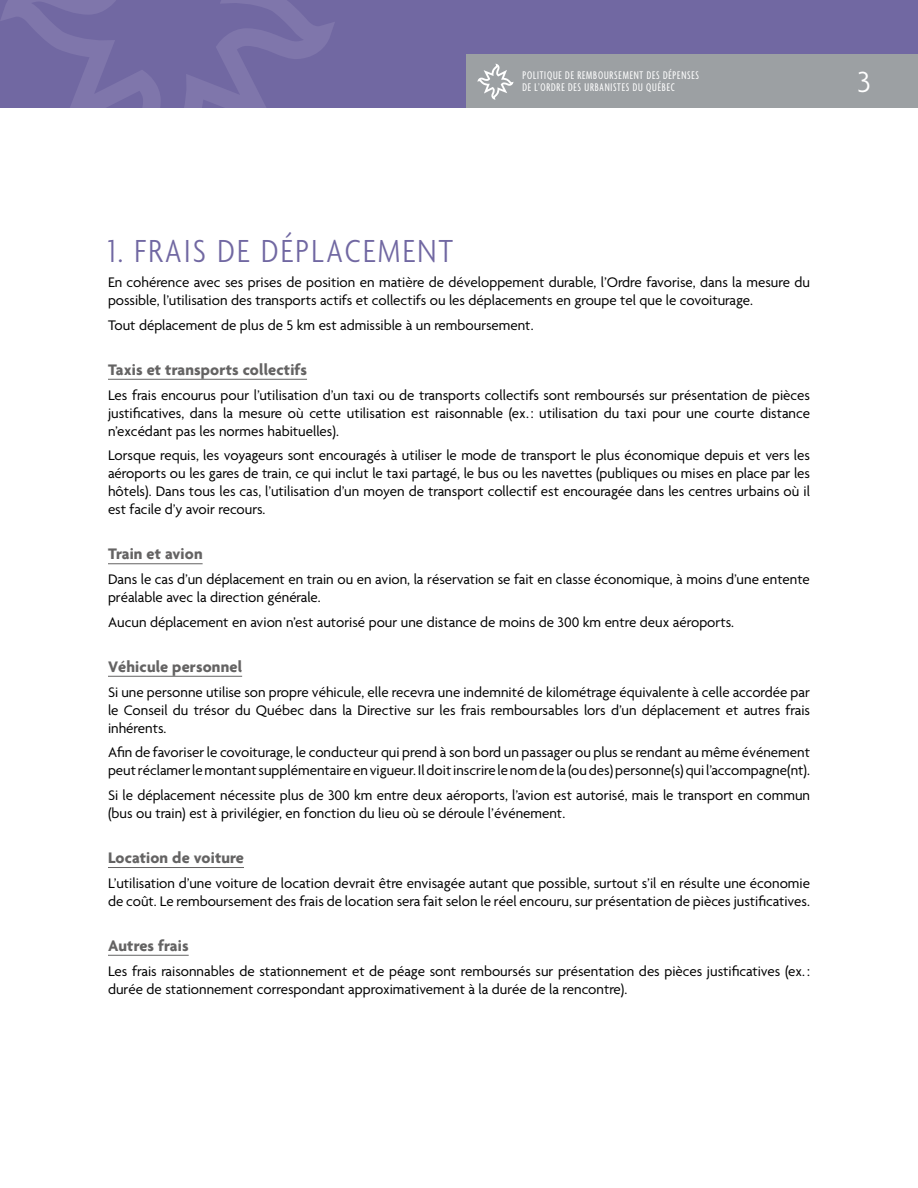
<style>
.page{position:relative;width:918px;height:1188px;background:#fff}
.page>*{position:absolute;margin:0;border:0;box-sizing:border-box;transform-origin:0 0}
.t1{font:300 condensed 34.5px "Agenda";letter-spacing:.07em;color:#7168a2}
.t2{font:300 31.5px "Agenda";color:#fff}
.t3{font:700 16.5px "Agenda";letter-spacing:.01em;color:#646363}
.t4{font:15px/18px "Agenda";color:#000}
.t5{font:extra-condensed 12px/12px "Agenda";letter-spacing:.07em;color:#fff}
</style>
<div class="page">
<div style="left:0;top:0;width:918px;height:108px;background:#7168a2"></div>
<svg style="left:1px;top:0;width:334px;height:108px"></svg>
<hr style="left:108px;top:379px;width:199px;height:1px;background:#646363">
<hr style="left:108px;top:564px;width:95px;height:1px;background:#646363">
<hr style="left:108px;top:676px;width:134px;height:1px;background:#646363">
<hr style="left:108px;top:867px;width:136px;height:1px;background:#646363">
<hr style="left:108px;top:955px;width:81px;height:1px;background:#646363">
<div style="left:466px;top:54px;width:452px;height:54px;background:#9ca0a3"></div>
<svg style="left:477px;top:64px;width:37px;height:36px"></svg>
<p class="t5" style="left:522px;top:70px;width:178px">POLITIQUE DE REMBOURSEMENT DES DÉPENSES<br>DE L’ORDRE DES URBANISTES DU QUÉBEC</p>
<h2 class="t2" style="left:857px;top:65px;width:15px">3</h2>
<h1 class="t1" style="left:108px;top:233px;width:347px">1. FRAIS DE DÉPLACEMENT</h1>
<p class="t4" style="left:108px;top:274px;width:704px">En cohérence avec ses prises de position en matière de développement durable, l’Ordre favorise, dans la mesure du possible, l’utilisation des transports actifs et collectifs ou les déplacements en groupe tel que le covoiturage.</p>
<p class="t4" style="left:108px;top:317px;width:427px">Tout déplacement de plus de 5 km est admissible à un remboursement.</p>
<p class="t3" style="left:108px;top:361px;width:201px">Taxis et transports collectifs</p>
<p class="t4" style="left:108px;top:387px;width:704px;text-align:justify">Les frais encourus pour l’utilisation d’un taxi ou de transports collectifs sont remboursés sur présentation de pièces justificatives, dans la mesure où cette utilisation est raisonnable (ex. : utilisation du taxi pour une courte distance n’excédant pas les normes habituelles).</p>
<p class="t4" style="left:108px;top:447px;width:704px;text-align:justify">Lorsque requis, les voyageurs sont encouragés à utiliser le mode de transport le plus économique depuis et vers les aéroports ou les gares de train, ce qui inclut le taxi partagé, le bus ou les navettes (publiques ou mises en place par les hôtels). Dans tous les cas, l’utilisation d’un moyen de transport collectif est encouragée dans les centres urbains où il est facile d’y avoir recours.</p>
<p class="t3" style="left:108px;top:545px;width:96px">Train et avion</p>
<p class="t4" style="left:108px;top:571px;width:703px">Dans le cas d’un déplacement en train ou en avion, la réservation se fait en classe économique, à moins d’une entente préalable avec la direction générale.</p>
<p class="t4" style="left:108px;top:614px;width:628px">Aucun déplacement en avion n’est autorisé pour une distance de moins de 300 km entre deux aéroports.</p>
<p class="t3" style="left:108px;top:658px;width:136px">Véhicule personnel</p>
<p class="t4" style="left:108px;top:684px;width:704px;text-align:justify">Si une personne utilise son propre véhicule, elle recevra une indemnité de kilométrage équivalente à celle accordée par le Conseil du trésor du Québec dans la Directive sur les frais remboursables lors d’un déplacement et autres frais inhérents.</p>
<p class="t4" style="left:108px;top:744px;width:704px">Afin de favoriser le covoiturage, le conducteur qui prend à son bord un passager ou plus se rendant au même événement peut réclamer le montant supplémentaire en vigueur. Il doit inscrire le nom de la (ou des) personne(s) qui l’accompagne(nt).</p>
<p class="t4" style="left:108px;top:787px;width:704px">Si le déplacement nécessite plus de 300 km entre deux aéroports, l’avion est autorisé, mais le transport en commun (bus ou train) est à privilégier, en fonction du lieu où se déroule l’événement.</p>
<p class="t3" style="left:108px;top:849px;width:138px">Location de voiture</p>
<p class="t4" style="left:108px;top:875px;width:704px">L’utilisation d’une voiture de location devrait être envisagée autant que possible, surtout s’il en résulte une économie de coût. Le remboursement des frais de location sera fait selon le réel encouru, sur présentation de pièces justificatives.</p>
<p class="t3" style="left:108px;top:937px;width:82px">Autres frais</p>
<p class="t4" style="left:108px;top:963px;width:703px">Les frais raisonnables de stationnement et de péage sont remboursés sur présentation des pièces justificatives (ex. : durée de stationnement correspondant approximativement à la durée de la rencontre).</p>
</div>
